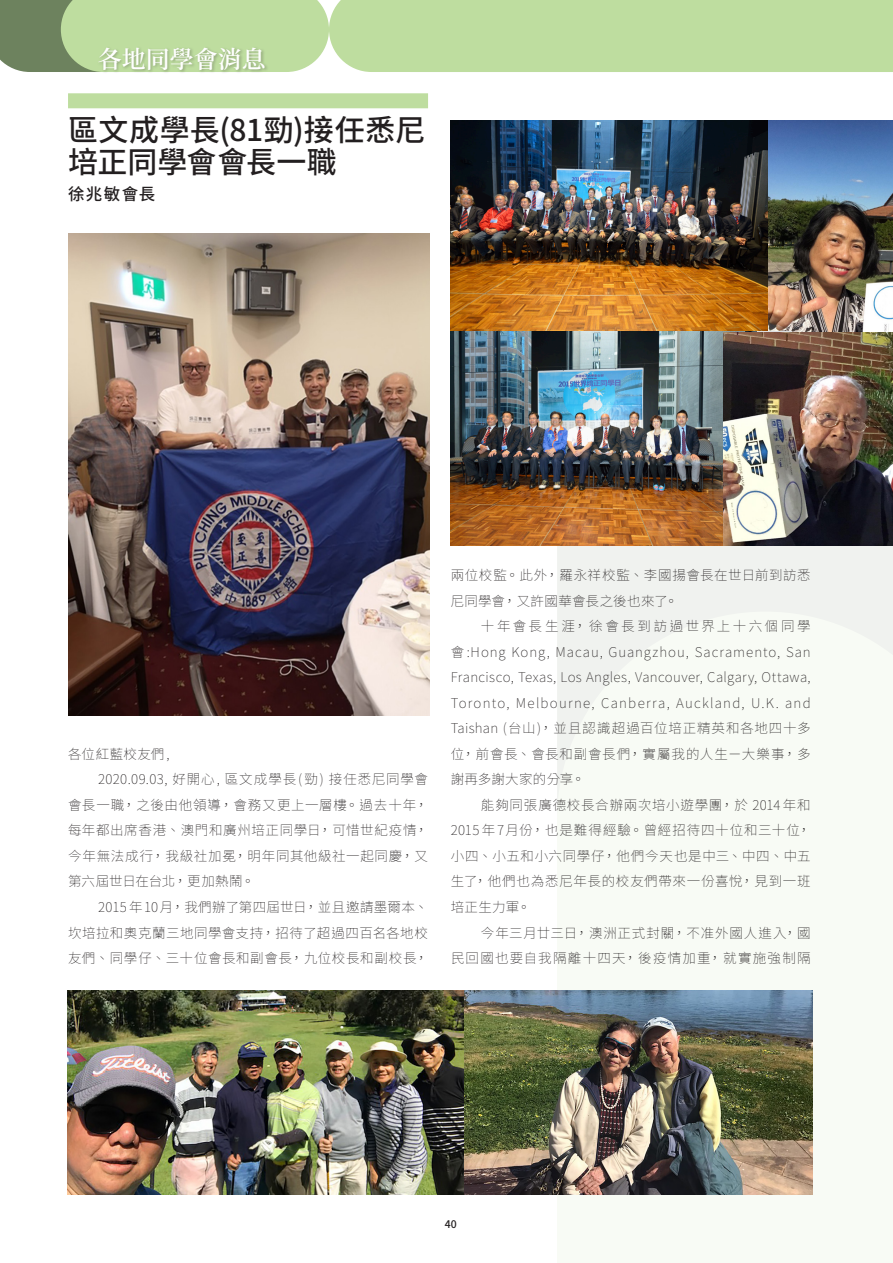
<style>
.page{position:relative;width:893px;height:1263px;background:#fff}
.page>*{position:absolute;margin:0;border:0;box-sizing:border-box;transform-origin:0 0}
.小題_Column__Bar{font:500 30px/31.5px "Source Han Sans TW";letter-spacing:.01em;color:#231f20}
.t1{font:600 24px "Source Han Serif TC";color:#fff}
.Author_L{font:500 16.5px "Source Han Sans TW";letter-spacing:.08em;color:#231f20}
.內文_Indent{font:200 13.5px/25.5px "Source Han Sans TW";letter-spacing:.05em;color:#231f20;text-align:justify}
.內文_Indent-2{font:200 13.5px/25.5px "Source Han Sans TW";letter-spacing:.08em;color:#231f20;text-align:right}
.內文_No_indent{font:200 13.5px "Source Han Sans TW";letter-spacing:.025em;color:#231f20}
.t2{font:500 10.5px "Source Han Sans TW";color:#231f20}
</style>
<div class="page">
<svg style="left:0;top:0;width:893px;height:72px;background:#b8d69b"></svg>
<div style="left:97px;top:46px;width:172px;height:29px;background:#231f20;opacity:.3"></div>
<div style="left:557px;top:545px;width:336px;height:67px;background:#f0f2ef"></div>
<svg style="left:557px;top:612px;width:336px;height:583px;fill:#f8fbf5"></svg>
<div style="left:68px;top:93px;width:360px;height:15px;background:#bedd9f"></div>
<img style="left:69px;top:234px;width:360px;height:481px">
<img style="left:451px;top:121px;width:318px;height:210px">
<img style="left:464px;top:990px;width:348px;height:205px">
<img style="left:769px;top:121px;width:123px;height:212px">
<img style="left:68px;top:990px;width:396px;height:205px">
<img style="left:451px;top:331px;width:305px;height:214px">
<hr style="left:892px;top:121px;width:1px;height:212px;background:#dcdddf">
<img style="left:723px;top:333px;width:170px;height:212px">
<h2 class="t1" style="left:98px;top:46px;width:170px">各地同學會消息</h2>
<p class="小題_Column__Bar" style="left:68px;top:115px;width:359px">區文成學長(81勁)接任悉尼培正同學會會長一職</p>
<p class="Author_L" style="left:68px;top:184px;width:89px">徐兆敏會長</p>
<p class="內文_No_indent" style="left:68px;top:746px;width:103px">各位紅藍校友們,</p>
<p class="內文_Indent" style="left:68px;top:767px;width:362px;text-indent:30px">2020.09.03, 好開心, 區文成學長(勁) 接任悉尼同學會會長一職，之後由他領導，會務又更上一層樓。過去十年，每年都出席香港、澳門和廣州培正同學日，可惜世紀疫情，今年無法成行，我級社加冕，明年同其他級社一起同慶，又第六屆世日在台北，更加熱鬧。</p>
<p class="內文_Indent" style="left:68px;top:894px;width:362px;text-indent:30px">2015 年10月，我們辦了第四屆世日，並且邀請墨爾本、坎培拉和奧克蘭三地同學會支持，招待了超過四百名各地校友們、同學仔、三十位會長和副會長，九位校長和副校長，</p>
<p class="內文_Indent" style="left:451px;top:563px;width:362px">兩位校監。此外，羅永祥校監、李國揚會長在世日前到訪悉尼同學會，又許國華會長之後也來了。</p>
<p class="內文_Indent" style="left:451px;top:614px;width:362px;text-indent:30px">十年會長生涯，徐會長到訪過世界上十六個同學會:Hong Kong, Macau, Guangzhou, Sacramento, San Francisco, Texas, Los Angles, Vancouver, Calgary, Ottawa, Toronto, Melbourne, Canberra, Auckland, U.K. and Taishan (台山)，並且認識超過百位培正精英和各地四十多位，前會長、會長和副會長們，實屬我的人生－大樂事，多謝再多謝大家的分享。</p>
<p class="內文_Indent" style="left:451px;top:792px;width:362px;text-indent:30px">能夠同張廣德校長合辦兩次培小遊學團，於 2014 年和2015年7月份，也是難得經驗。曾經招待四十位和三十位，小四、小五和小六同學仔，他們今天也是中三、中四、中五生了，他們也為悉尼年長的校友們帶來一份喜悅，見到一班培正生力軍。</p>
<p class="內文_Indent-2" style="left:451px;top:920px;width:361px">今年三月廿三日，澳洲正式封關，不准外國人進入，國<br>民回國也要自我隔離十四天，後疫情加重，就實施強制隔</p>
<p class="t2" style="left:445px;top:1218px;width:13px">40</p>
</div>
